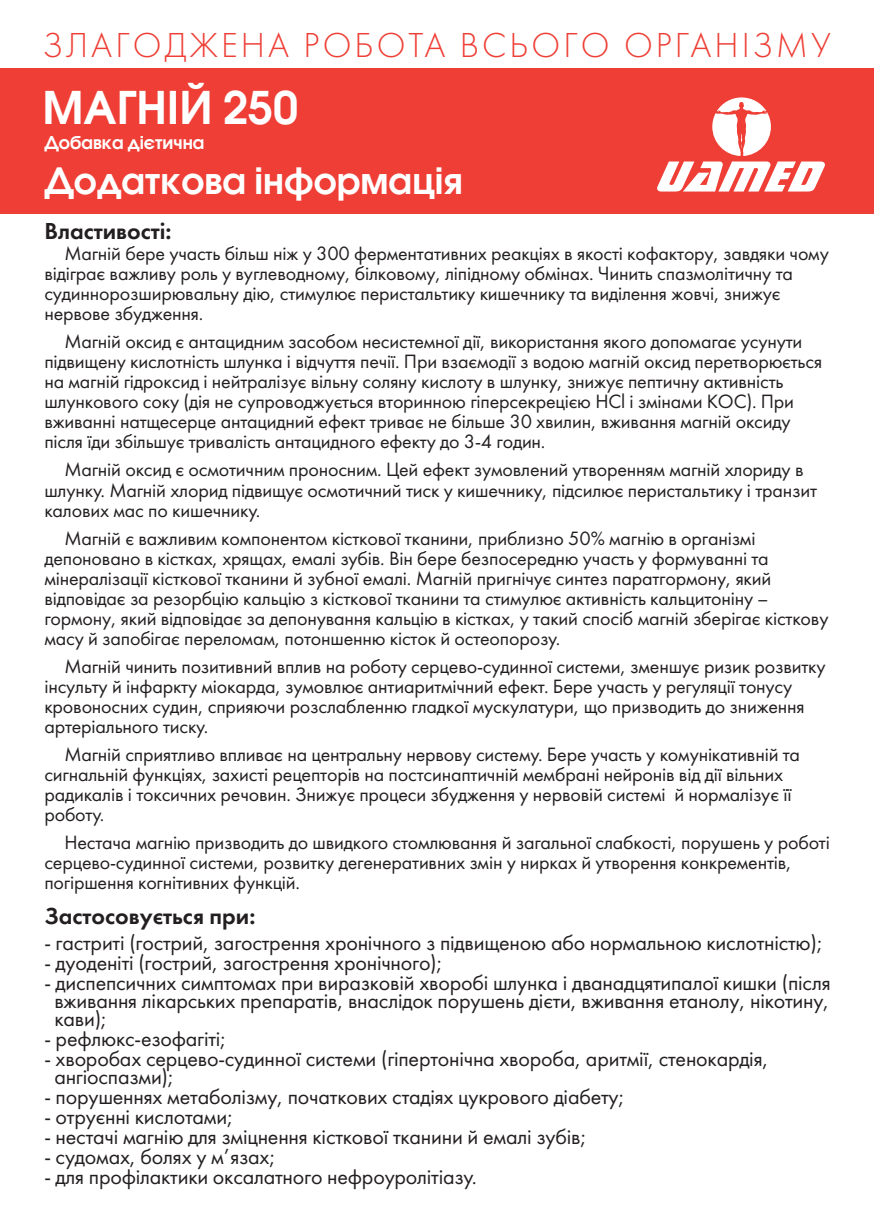
<style>
.page{position:relative;width:874px;height:1225px;background:#fff}
.page>*{position:absolute;margin:0;border:0;box-sizing:border-box;transform-origin:0 0}
.t1{font:700 44.8px "Avant Garde Gothic C";color:#fff}
.t2{font:36px "Futura Light C";letter-spacing:.085em;color:#ee3e35}
.t3{font:700 36px "Avant Garde Gothic C";color:#fff}
.t4{font:24px "Futura Demi C";color:#231f20}
.t5{font:22px/18px "Futura Book C";letter-spacing:-.01em;color:#231f20;text-align:justify}
.t6{font:20px/20px "Futura Book C";letter-spacing:-.01em;color:#231f20}
.t7{font:700 17.6px "Avant Garde Gothic C";color:#fff}
</style>
<div class="page">
<div style="left:0;top:68px;width:873px;height:145px;background:#ee3e35"></div>
<svg style="left:657px;top:97px;width:167px;height:94px"></svg>
<h2 class="t2" style="left:43px;top:26px;width:789px">ЗЛАГОДЖЕНА РОБОТА ВСЬОГО ОРГАНІЗМУ</h2>
<h1 class="t1" style="left:42px;top:80px;width:257px">МАГНІЙ 250</h1>
<p class="t7" style="left:44px;top:131px;width:162px">Добавка дієтична</p>
<h2 class="t3" style="left:44px;top:159px;width:420px">Додаткова інформація</h2>
<p class="t4" style="left:44px;top:217px;width:129px">Властивості:</p>
<p class="t6" style="left:44px;top:244px;width:785px;text-indent:20px">Магній бере участь більш ніж у 300 ферментативних реакціях в якості кофактору, завдяки чому відіграє важливу роль у вуглеводному, білковому, ліпідному обмінах. Чинить спазмолітичну та судиннорозширювальну дію, стимулює перистальтику кишечнику та виділення жовчі, знижує нервове збудження.</p>
<p class="t6" style="left:44px;top:332px;width:778px;text-indent:20px">Магній оксид є антацидним засобом несистемної дії, використання якого допомагає усунути підвищену кислотність шлунка і відчуття печії. При взаємодії з водою магній оксид перетворюється на магній гідроксид і нейтралізує вільну соляну кислоту в шлунку, знижує пептичну активність шлункового соку (дія не супроводжується вторинною гіперсекрецією НСl і змінами КОС). При вживанні натщесерце антацидний ефект триває не більше 30 хвилин, вживання магній оксиду після їди збільшує тривалість антацидного ефекту до 3-4 годин.</p>
<p class="t6" style="left:44px;top:460px;width:773px;text-indent:20px">Магній оксид є осмотичним проносним. Цей ефект зумовлений утворенням магній хлориду в шлунку. Магній хлорид підвищує осмотичний тиск у кишечнику, підсилює перистальтику і транзит калових мас по кишечнику.</p>
<p class="t6" style="left:44px;top:528px;width:785px;text-indent:20px">Магній є важливим компонентом кісткової тканини, приблизно 50% магнію в організмі депоновано в кістках, хрящах, емалі зубів. Він бере безпосередню участь у формуванні та мінералізації кісткової тканини й зубної емалі. Магній пригнічує синтез паратгормону, який відповідає за резорбцію кальцію з кісткової тканини та стимулює активність кальцитоніну – гормону, який відповідає за депонування кальцію в кістках, у такий спосіб магній зберігає кісткову масу й запобігає переломам, потоншенню кісток й остеопорозу.</p>
<p class="t6" style="left:44px;top:656px;width:782px;text-indent:20px">Магній чинить позитивний вплив на роботу серцево-судинної системи, зменшує ризик розвитку інсульту й інфаркту міокарда, зумовлює антиаритмічний ефект. Бере участь у регуляції тонусу кровоносних судин, сприяючи розслабленню гладкої мускулатури, що призводить до зниження артеріального тиску.</p>
<p class="t6" style="left:44px;top:744px;width:756px;text-indent:20px">Магній сприятливо впливає на центральну нервову систему. Бере участь у комунікативній та сигнальній функціях, захисті рецепторів на постсинаптичній мембрані нейронів від дії вільних радикалів і токсичних речовин. Знижує процеси збудження у нервовій системі й нормалізує її роботу.</p>
<p class="t6" style="left:44px;top:832px;width:786px;text-indent:20px">Нестача магнію призводить до швидкого стомлювання й загальної слабкості, порушень у роботі серцево-судинної системи, розвитку дегенеративних змін у нирках й утворення конкрементів, погіршення когнітивних функцій.</p>
<p class="t4" style="left:44px;top:902px;width:212px">Застосовується при:</p>
<p class="t5" style="left:44px;top:934px;width:779px">- гастриті (гострий, загострення хронічного з підвищеною або нормальною кислотністю);</p>
<p class="t5" style="left:44px;top:954px;width:399px">- дуоденіті (гострий, загострення хронічного);</p>
<p class="t5" style="left:54px;top:974px;width:777px;text-indent:-10px">- диспепсичних симптомах при виразковій хворобі шлунка і дванадцятипалої кишки (після вживання лікарських препаратів, внаслідок порушень дієти, вживання етанолу, нікотину, кави);</p>
<p class="t5" style="left:44px;top:1030px;width:183px">- рефлюкс-езофагіті;</p>
<p class="t5" style="left:54px;top:1050px;width:715px;text-indent:-10px">- хворобах серцево-судинної системи (гіпертонічна хвороба, аритмії, стенокардія, ангіоспазми);</p>
<p class="t5" style="left:44px;top:1088px;width:581px">- порушеннях метаболізму, початкових стадіях цукрового діабету;</p>
<p class="t5" style="left:44px;top:1108px;width:190px">- отруєнні кислотами;</p>
<p class="t5" style="left:44px;top:1128px;width:543px">- нестачі магнію для зміцнення кісткової тканини й емалі зубів;</p>
<p class="t5" style="left:44px;top:1148px;width:232px">- судомах, болях у м’язах;</p>
<p class="t5" style="left:44px;top:1168px;width:434px">- для профілактики оксалатного нефроуролітіазу.</p>
</div>
